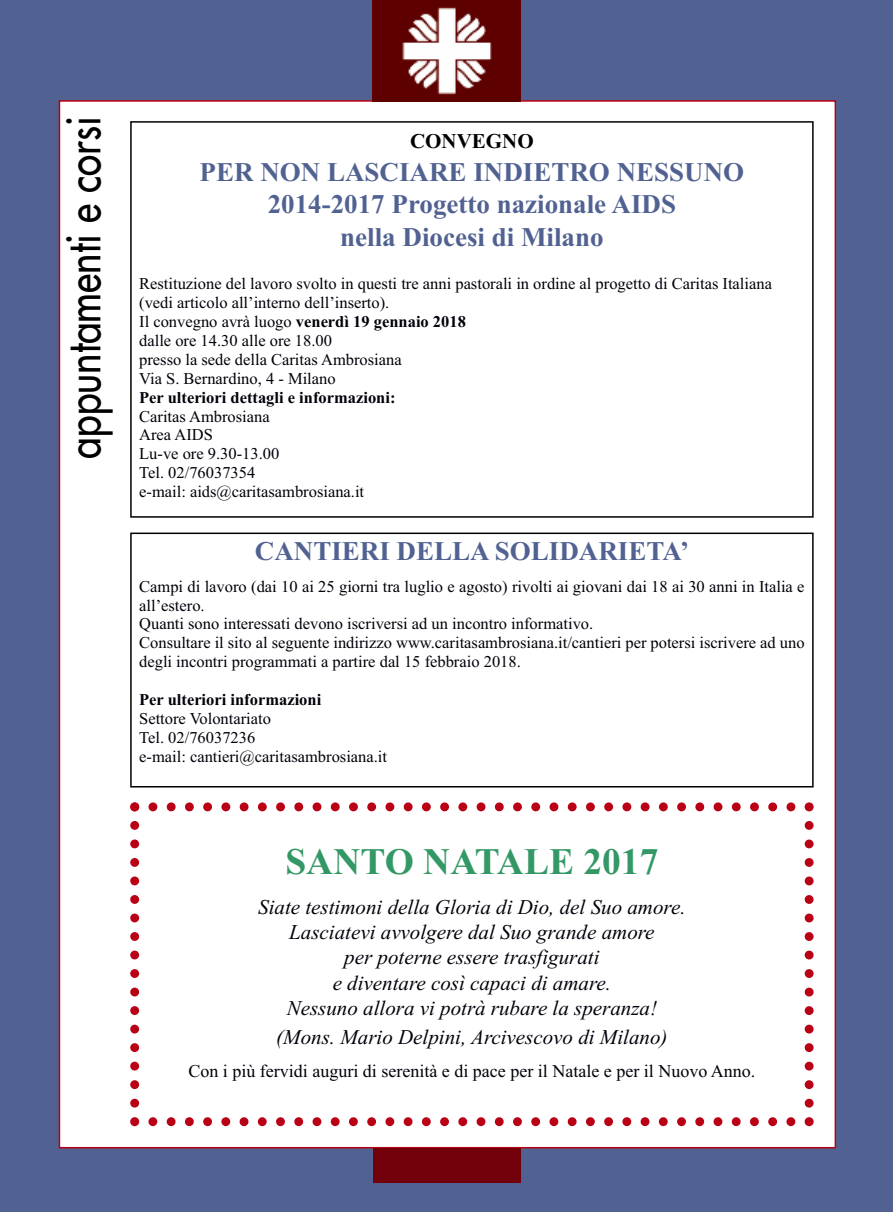
<style>
.page{position:relative;width:893px;height:1212px;background:#516292}
.page>*{position:absolute;margin:0;border:0;box-sizing:border-box;transform-origin:0 0}
.t1{font:45.9px "Futura";color:#000;scale:.85 1}
.t2{font:700 37.5px "Times New Roman";color:#339865}
.t3{font:700 27px/32.4px "Times New Roman";color:#516292;text-align:center}
.t4{font:italic 21px/25.2px "Times New Roman";color:#00000a;text-align:center}
.t5{font:700 21px "Times New Roman";color:#000}
.t6{font:18px "Times New Roman";color:#00000a}
.t7{font:16.5px/18.9px "Times New Roman";color:#00000a}
.t8{font:700 16.5px "Times New Roman";color:#00000a}
.s1{font-weight:700}
</style>
<div class="page">
<div style="left:60px;top:102px;width:775px;height:1045px;background:#fff"></div>
<div style="left:373px;top:1149px;width:148px;height:34px;background:#72000b"></div>
<img style="left:372px;top:0;width:148px;height:102px">
<div style="left:130px;top:121px;width:684px;height:397px;border:2px solid #000"></div>
<div style="left:130px;top:532px;width:684px;height:255px;border:2px solid #000"></div>
<svg style="left:130px;top:802px;width:684px;height:324px"></svg>
<h1 class="t1" style="left:61px;top:459px;width:404px;rotate:-90deg">appuntamenti e corsi</h1>
<p class="t5" style="left:410px;top:129px;width:125px">CONVEGNO</p>
<h3 class="t3" style="left:200px;top:155px;width:546px">PER NON LASCIARE INDIETRO NESSUNO<br>2014-2017 Progetto nazionale AIDS<br>nella Diocesi di Milano</h3>
<p class="t7" style="left:139px;top:274px;width:634px">Restituzione del lavoro svolto in questi tre anni pastorali in ordine al progetto di Caritas Italiana (vedi articolo all’interno dell’inserto).<br>Il convegno avrà luogo <span class="s1">venerdì 19 gennaio 2018<br></span>dalle ore 14.30 alle ore 18.00<br>presso la sede della Caritas Ambrosiana<br>Via S. Bernardino, 4 - Milano</p>
<p class="t8" style="left:139px;top:387px;width:258px">Per ulteriori dettagli e informazioni:</p>
<p class="t7" style="left:139px;top:406px;width:227px">Caritas Ambrosiana<br>Area AIDS<br>Lu-ve ore 9.30-13.00<br>Tel. 02/76037354<br>e-mail: aids@caritasambrosiana.it</p>
<h3 class="t3" style="left:255px;top:534px;width:436px">CANTIERI DELLA SOLIDARIETA’</h3>
<p class="t7" style="left:139px;top:576px;width:667px">Campi di lavoro (dai 10 ai 25 giorni tra luglio e agosto) rivolti ai giovani dai 18 ai 30 anni in Italia e all’estero.<br>Quanti sono interessati devono iscriversi ad un incontro informativo.<br>Consultare il sito al seguente indirizzo www.caritasambrosiana.it/cantieri per potersi iscrivere ad uno degli incontri programmati a partire dal 15 febbraio 2018.</p>
<p class="t8" style="left:139px;top:690px;width:184px">Per ulteriori informazioni</p>
<p class="t7" style="left:139px;top:709px;width:249px">Settore Volontariato<br>Tel. 02/76037236<br>e-mail: cantieri@caritasambrosiana.it</p>
<h2 class="t2" style="left:285px;top:839px;width:374px">SANTO NATALE 2017</h2>
<p class="t4" style="left:258px;top:894px;width:429px">Siate testimoni della Gloria di Dio, del Suo amore.<br>Lasciatevi avvolgere dal Suo grande amore<br>per poterne essere trasfigurati<br>e diventare così capaci di amare.<br>Nessuno allora vi potrà rubare la speranza!</p>
<p class="t4" style="left:276px;top:1024px;width:393px">(Mons. Mario Delpini, Arcivescovo di Milano)</p>
<p class="t6" style="left:188px;top:1060px;width:568px">Con i più fervidi auguri di serenità e di pace per il Natale e per il Nuovo Anno.</p>
</div>
